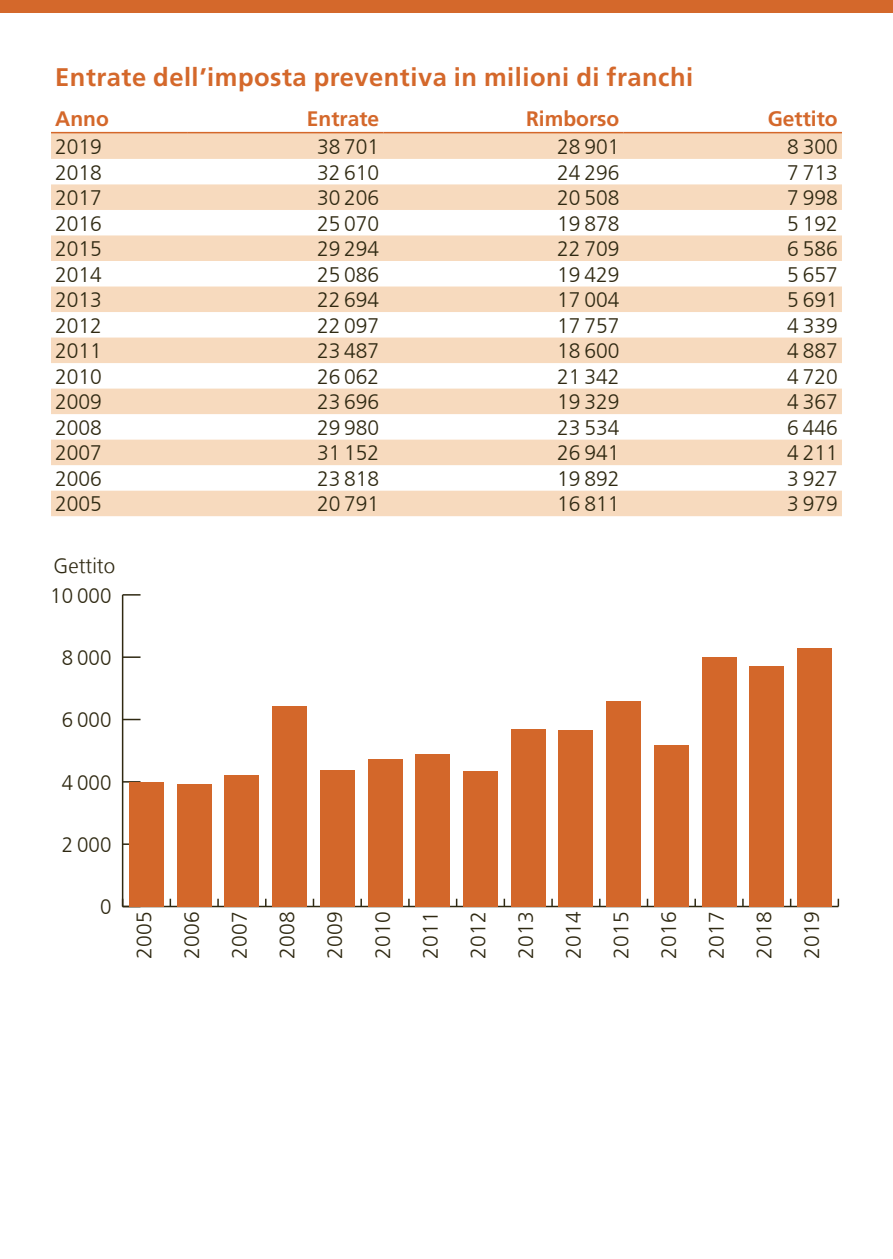
<style>
.page{position:relative;width:893px;height:1259px;background:#fff}
.page>*{position:absolute;margin:0;border:0;box-sizing:border-box;transform-origin:0 0}
.Überschriften_H3_orange{font:700 25.5px "Frutiger LT Com";letter-spacing:.02em;color:#d4682b}
.Standard_rechts{font:300 21px "Frutiger LT Com";color:#2f2912}
.Tabellenkopfzeile_rechts{font:700 21px "Frutiger LT Com";color:#d4682b}
.Tabellenkopfzeile{font:700 21px "Frutiger LT Com";color:#d4682b}
</style>
<div class="page">
<div style="left:0;top:0;width:893px;height:13px;background:#d4682b"></div>
<svg style="left:51px;top:133px;width:791px;height:383px;fill:#f7dabe"></svg>
<hr style="left:51px;top:132px;width:136px;height:1px;background:#d4682b">
<hr style="left:187px;top:132px;width:197px;height:1px;background:#d4682b">
<hr style="left:384px;top:132px;width:240px;height:1px;background:#d4682b">
<hr style="left:624px;top:132px;width:218px;height:1px;background:#d4682b">
<hr style="left:123px;top:905px;width:715px;height:2px;background:#2f2912">
<svg style="left:217px;top:898px;width:2px;height:8px"></svg>
<svg style="left:265px;top:898px;width:2px;height:8px"></svg>
<svg style="left:360px;top:898px;width:2px;height:8px"></svg>
<svg style="left:408px;top:898px;width:2px;height:8px"></svg>
<svg style="left:551px;top:898px;width:2px;height:8px"></svg>
<svg style="left:694px;top:898px;width:2px;height:8px"></svg>
<svg style="left:742px;top:898px;width:2px;height:8px"></svg>
<hr style="left:122px;top:595px;width:1px;height:311px;background:#2f2912">
<svg style="left:122px;top:898px;width:19px;height:9px"></svg>
<svg style="left:123px;top:843px;width:6px;height:2px"></svg>
<svg style="left:123px;top:781px;width:18px;height:1px"></svg>
<svg style="left:123px;top:719px;width:18px;height:1px"></svg>
<svg style="left:123px;top:656px;width:18px;height:2px"></svg>
<svg style="left:123px;top:594px;width:18px;height:1px"></svg>
<div style="left:129px;top:782px;width:35px;height:124px;background:#d3672a"></div>
<div style="left:177px;top:784px;width:34px;height:122px;background:#d3672a"></div>
<div style="left:225px;top:775px;width:34px;height:131px;background:#d3672a"></div>
<div style="left:272px;top:705px;width:35px;height:201px;background:#d3672a"></div>
<div style="left:320px;top:770px;width:35px;height:136px;background:#d3672a"></div>
<div style="left:368px;top:759px;width:34px;height:147px;background:#d3672a"></div>
<div style="left:416px;top:754px;width:34px;height:152px;background:#d3672a"></div>
<div style="left:463px;top:771px;width:35px;height:135px;background:#d3672a"></div>
<div style="left:511px;top:729px;width:34px;height:177px;background:#d3672a"></div>
<div style="left:559px;top:730px;width:34px;height:176px;background:#d3672a"></div>
<div style="left:606px;top:701px;width:35px;height:205px;background:#d3672a"></div>
<div style="left:654px;top:744px;width:34px;height:162px;background:#d3672a"></div>
<div style="left:702px;top:657px;width:34px;height:249px;background:#d3672a"></div>
<div style="left:750px;top:666px;width:34px;height:240px;background:#d3672a"></div>
<div style="left:797px;top:648px;width:35px;height:258px;background:#d3672a"></div>
<h3 class="Überschriften_H3_orange" style="left:55px;top:62px;width:639px">Entrate dell’imposta preventiva in milioni di franchi</h3>
<p class="Tabellenkopfzeile" style="left:55px;top:106px;width:55px">Anno</p>
<p class="Tabellenkopfzeile_rechts" style="left:307px;top:106px;width:74px">Entrate</p>
<p class="Tabellenkopfzeile_rechts" style="left:526px;top:106px;width:95px">Rimborso</p>
<p class="Tabellenkopfzeile_rechts" style="left:768px;top:106px;width:72px">Gettito</p>
<p class="Standard_rechts" style="left:55px;top:135px;width:48px">2019</p>
<p class="Standard_rechts" style="left:317px;top:135px;width:64px">38 701</p>
<p class="Standard_rechts" style="left:557px;top:135px;width:64px">28 901</p>
<p class="Standard_rechts" style="left:787px;top:135px;width:52px">8 300</p>
<p class="Standard_rechts" style="left:55px;top:160px;width:48px">2018</p>
<p class="Standard_rechts" style="left:317px;top:160px;width:64px">32 610</p>
<p class="Standard_rechts" style="left:557px;top:160px;width:64px">24 296</p>
<p class="Standard_rechts" style="left:787px;top:160px;width:52px">7 713</p>
<p class="Standard_rechts" style="left:55px;top:186px;width:48px">2017</p>
<p class="Standard_rechts" style="left:317px;top:186px;width:64px">30 206</p>
<p class="Standard_rechts" style="left:557px;top:186px;width:64px">20 508</p>
<p class="Standard_rechts" style="left:787px;top:186px;width:52px">7 998</p>
<p class="Standard_rechts" style="left:55px;top:211px;width:48px">2016</p>
<p class="Standard_rechts" style="left:317px;top:211px;width:64px">25 070</p>
<p class="Standard_rechts" style="left:557px;top:211px;width:64px">19 878</p>
<p class="Standard_rechts" style="left:787px;top:211px;width:52px">5 192</p>
<p class="Standard_rechts" style="left:55px;top:237px;width:48px">2015</p>
<p class="Standard_rechts" style="left:317px;top:237px;width:64px">29 294</p>
<p class="Standard_rechts" style="left:557px;top:237px;width:64px">22 709</p>
<p class="Standard_rechts" style="left:787px;top:237px;width:52px">6 586</p>
<p class="Standard_rechts" style="left:55px;top:262px;width:48px">2014</p>
<p class="Standard_rechts" style="left:317px;top:262px;width:64px">25 086</p>
<p class="Standard_rechts" style="left:557px;top:262px;width:64px">19 429</p>
<p class="Standard_rechts" style="left:787px;top:262px;width:52px">5 657</p>
<p class="Standard_rechts" style="left:55px;top:288px;width:48px">2013</p>
<p class="Standard_rechts" style="left:317px;top:288px;width:64px">22 694</p>
<p class="Standard_rechts" style="left:557px;top:288px;width:64px">17 004</p>
<p class="Standard_rechts" style="left:787px;top:288px;width:52px">5 691</p>
<p class="Standard_rechts" style="left:55px;top:313px;width:48px">2012</p>
<p class="Standard_rechts" style="left:317px;top:313px;width:64px">22 097</p>
<p class="Standard_rechts" style="left:557px;top:313px;width:64px">17 757</p>
<p class="Standard_rechts" style="left:787px;top:313px;width:52px">4 339</p>
<p class="Standard_rechts" style="left:55px;top:339px;width:48px">2011</p>
<p class="Standard_rechts" style="left:317px;top:339px;width:64px">23 487</p>
<p class="Standard_rechts" style="left:557px;top:339px;width:64px">18 600</p>
<p class="Standard_rechts" style="left:787px;top:339px;width:52px">4 887</p>
<p class="Standard_rechts" style="left:55px;top:364px;width:48px">2010</p>
<p class="Standard_rechts" style="left:317px;top:364px;width:64px">26 062</p>
<p class="Standard_rechts" style="left:557px;top:364px;width:64px">21 342</p>
<p class="Standard_rechts" style="left:787px;top:364px;width:52px">4 720</p>
<p class="Standard_rechts" style="left:55px;top:390px;width:48px">2009</p>
<p class="Standard_rechts" style="left:317px;top:390px;width:64px">23 696</p>
<p class="Standard_rechts" style="left:557px;top:390px;width:64px">19 329</p>
<p class="Standard_rechts" style="left:787px;top:390px;width:52px">4 367</p>
<p class="Standard_rechts" style="left:55px;top:415px;width:48px">2008</p>
<p class="Standard_rechts" style="left:317px;top:415px;width:64px">29 980</p>
<p class="Standard_rechts" style="left:557px;top:415px;width:64px">23 534</p>
<p class="Standard_rechts" style="left:787px;top:415px;width:52px">6 446</p>
<p class="Standard_rechts" style="left:55px;top:441px;width:48px">2007</p>
<p class="Standard_rechts" style="left:317px;top:441px;width:64px">31 152</p>
<p class="Standard_rechts" style="left:557px;top:441px;width:64px">26 941</p>
<p class="Standard_rechts" style="left:787px;top:441px;width:52px">4 211</p>
<p class="Standard_rechts" style="left:55px;top:466px;width:48px">2006</p>
<p class="Standard_rechts" style="left:317px;top:466px;width:64px">23 818</p>
<p class="Standard_rechts" style="left:557px;top:466px;width:64px">19 892</p>
<p class="Standard_rechts" style="left:787px;top:466px;width:52px">3 927</p>
<p class="Standard_rechts" style="left:55px;top:492px;width:48px">2005</p>
<p class="Standard_rechts" style="left:317px;top:492px;width:64px">20 791</p>
<p class="Standard_rechts" style="left:557px;top:492px;width:64px">16 811</p>
<p class="Standard_rechts" style="left:787px;top:492px;width:52px">3 979</p>
<p class="Standard_rechts" style="left:54px;top:554px;width:63px">Gettito</p>
<p class="Standard_rechts" style="left:50px;top:583px;width:63px">10 000</p>
<p class="Standard_rechts" style="left:62px;top:645px;width:51px">8 000</p>
<p class="Standard_rechts" style="left:62px;top:708px;width:51px">6 000</p>
<p class="Standard_rechts" style="left:62px;top:770px;width:51px">4 000</p>
<p class="Standard_rechts" style="left:62px;top:832px;width:51px">2 000</p>
<p class="Standard_rechts" style="left:100px;top:895px;width:13px">0</p>
<p class="Standard_rechts" style="left:132px;top:958px;width:48px;rotate:-90deg">2005</p>
<p class="Standard_rechts" style="left:180px;top:958px;width:48px;rotate:-90deg">2006</p>
<p class="Standard_rechts" style="left:227px;top:958px;width:48px;rotate:-90deg">2007</p>
<p class="Standard_rechts" style="left:275px;top:958px;width:48px;rotate:-90deg">2008</p>
<p class="Standard_rechts" style="left:323px;top:958px;width:48px;rotate:-90deg">2009</p>
<p class="Standard_rechts" style="left:371px;top:958px;width:48px;rotate:-90deg">2010</p>
<p class="Standard_rechts" style="left:418px;top:958px;width:48px;rotate:-90deg">2011</p>
<p class="Standard_rechts" style="left:466px;top:958px;width:48px;rotate:-90deg">2012</p>
<p class="Standard_rechts" style="left:514px;top:958px;width:48px;rotate:-90deg">2013</p>
<p class="Standard_rechts" style="left:561px;top:958px;width:48px;rotate:-90deg">2014</p>
<p class="Standard_rechts" style="left:609px;top:958px;width:48px;rotate:-90deg">2015</p>
<p class="Standard_rechts" style="left:657px;top:958px;width:48px;rotate:-90deg">2016</p>
<p class="Standard_rechts" style="left:704px;top:958px;width:48px;rotate:-90deg">2017</p>
<p class="Standard_rechts" style="left:752px;top:958px;width:48px;rotate:-90deg">2018</p>
<p class="Standard_rechts" style="left:800px;top:958px;width:48px;rotate:-90deg">2019</p>
</div>
